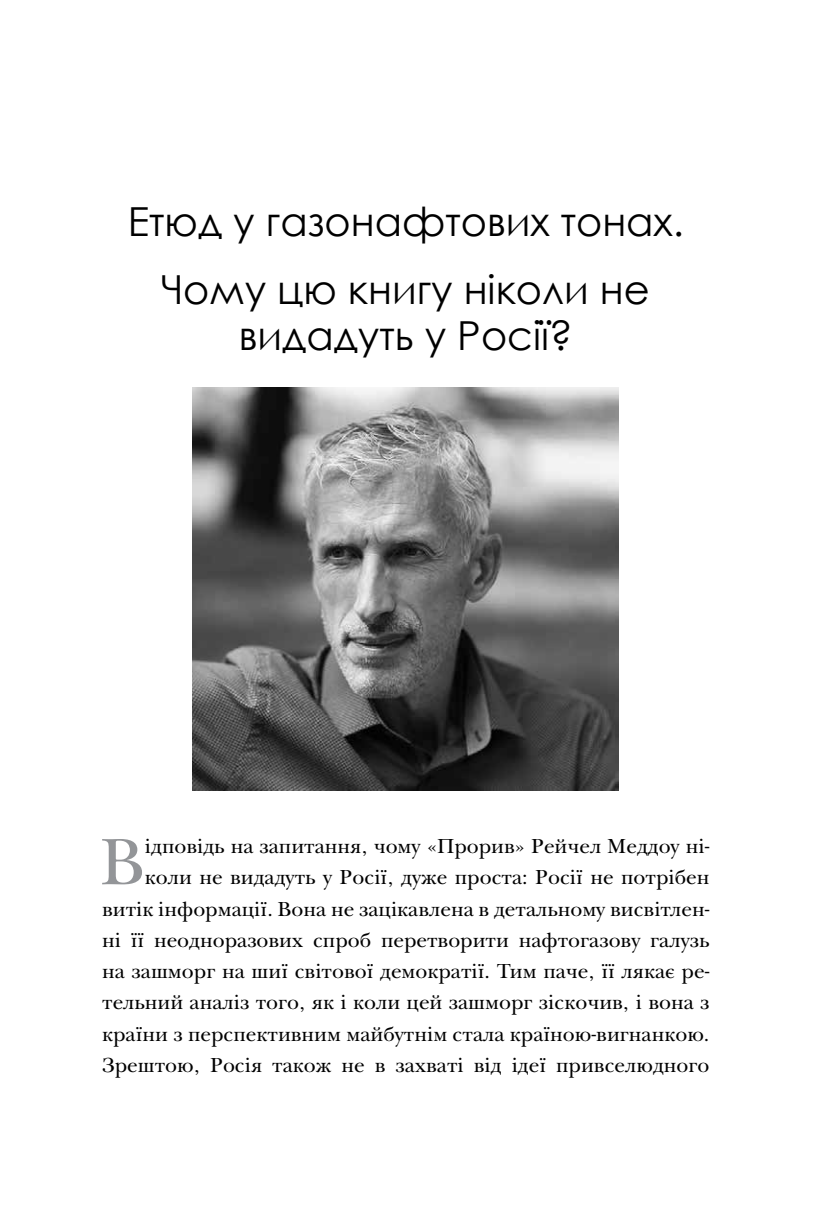
<style>
.page{position:relative;width:823px;height:1219px;background:#fff}
.page>*{position:absolute;margin:0;border:0;box-sizing:border-box;transform-origin:0 0}
.t1{font:67.8px "New Baskerville C";color:#939598}
.t2{font:40px/68.6px "Century Gothic";color:#000;text-align:center}
.t3{font:21px/31.2px "New Baskerville C";color:#000;text-align:right}
</style>
<div class="page">
<img style="left:193px;top:387px;width:425px;height:403px">
<h2 class="t2" style="left:128px;top:186px;width:557px">Етюд у газонафтових тонах.<br>Чому цю книгу ніколи не</h2>
<h2 class="t2" style="left:239px;top:301px;width:335px">видадуть у Росії?</h2>
<p class="t3" style="left:102px;top:831px;width:608px">ідповідь на запитання, чому «Прорив» Рейчел Меддоу ні&shy;коли не видадуть у Росії, дуже проста: Росії не потрібен витік інформації. Вона не зацікавлена в детальному висвітлен&shy;ні її неодноразових спроб перетворити нафтогазову галузь на зашморг на шиї світової демократії. Тим паче, її лякає ре&shy;тельний аналіз того, як і коли цей зашморг зіскочив, і вона з країни з перспективним майбутнім стала країною-вигнанкою.<br>Зрештою, Росія також не в захваті від ідеї привселюдного</p>
<h1 class="t1" style="left:100px;top:822px;width:47px">В</h1>
</div>
